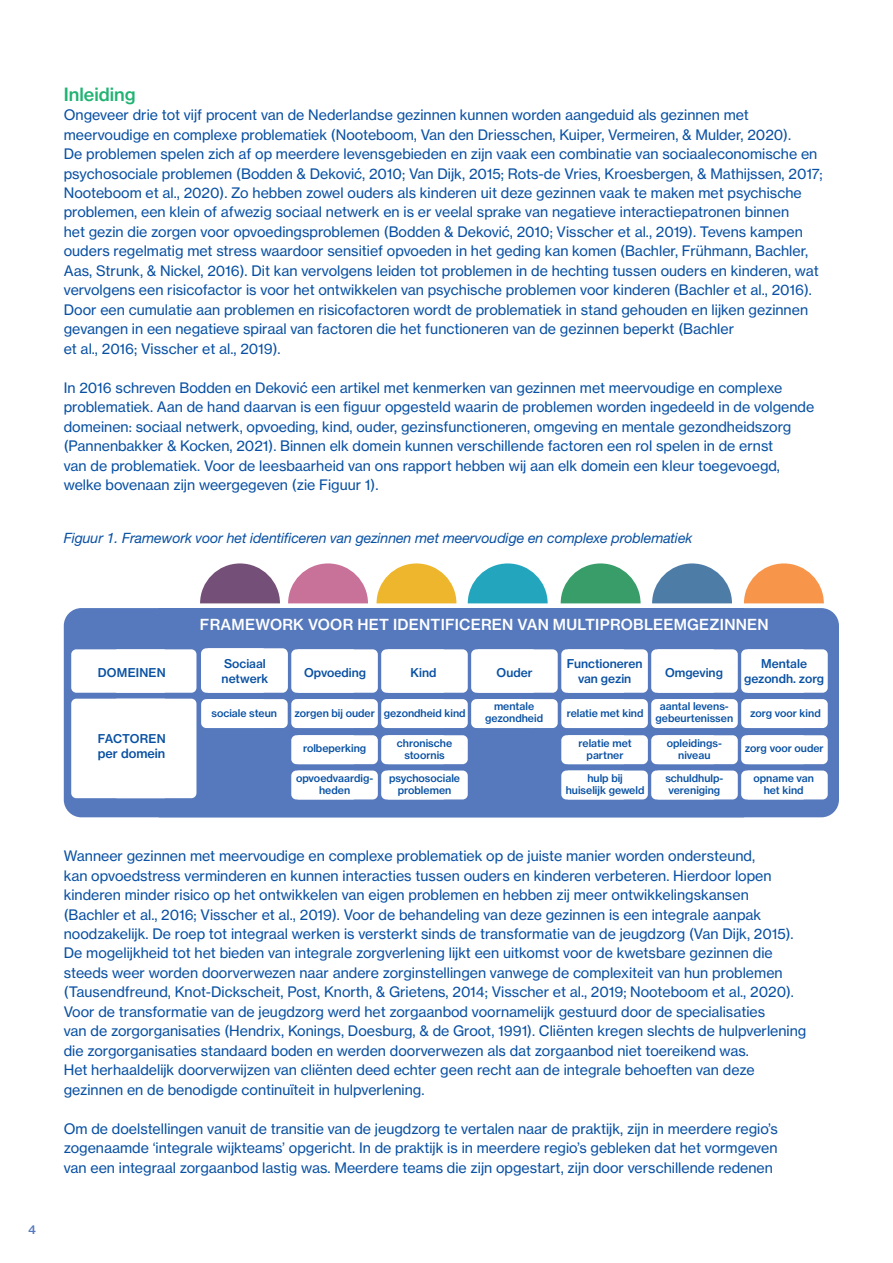
<style>
.page{position:relative;width:893px;height:1263px;background:#fff}
.page>*{position:absolute;margin:0;border:0;box-sizing:border-box;transform-origin:0 0}
.t1{font:18px "N Haas Grotesk TX Pro 65 Md";color:#20b372}
.t2{font:15px "N Haas Grotesk TX Pro 65 Md";letter-spacing:.015em;color:#fff}
.t3{font:14.25px/19.5px "N Haas Grotesk TX Pro 55 Rg";color:#0850a3}
.t4{font:italic 14.25px "Helvetica Neue";letter-spacing:-.01em;color:#0850a3}
.t5{font:12.6px "N Haas Grotesk TX Pro 65 Md";color:#0850a3}
.t6{font:12px/15px "N Haas Grotesk TX Pro 65 Md";color:#0850a3;text-align:center}
.t7{font:12px "N Haas Grotesk TX Pro 65 Md";color:#5679bd}
.t8{font:10.5px/12px "N Haas Grotesk TX Pro 65 Md";color:#0850a3;text-align:center}
</style>
<div class="page">
<div style="left:64px;top:608px;width:95px;height:209px;background:#5679bd"></div>
<div style="left:159px;top:608px;width:680px;height:209px;background:#5679bd"></div>
<svg style="left:200px;top:563px;width:80px;height:40px"></svg>
<svg style="left:288px;top:563px;width:80px;height:40px"></svg>
<svg style="left:377px;top:563px;width:79px;height:40px"></svg>
<svg style="left:468px;top:563px;width:80px;height:40px"></svg>
<svg style="left:561px;top:563px;width:80px;height:40px"></svg>
<svg style="left:652px;top:563px;width:80px;height:40px"></svg>
<svg style="left:744px;top:563px;width:80px;height:40px"></svg>
<svg style="left:71px;top:648px;width:757px;height:45px"></svg>
<svg style="left:71px;top:699px;width:757px;height:100px"></svg>
<p class="t1" style="left:64px;top:83px;width:73px">Inleiding</p>
<p class="t3" style="left:64px;top:105px;width:760px">Ongeveer drie tot vijf procent van de Nederlandse gezinnen kunnen worden aangeduid als gezinnen met meervoudige en complexe problematiek (Nooteboom, Van den Driesschen, Kuiper, Vermeiren, &amp; Mulder, 2020).<br>De problemen spelen zich af op meerdere levensgebieden en zijn vaak een combinatie van sociaaleconomische en psychosociale problemen (Bodden &amp; Deković, 2010; Van Dijk, 2015; Rots-de Vries, Kroesbergen, &amp; Mathijssen, 2017; Nooteboom et al., 2020). Zo hebben zowel ouders als kinderen uit deze gezinnen vaak te maken met psychische problemen, een klein of afwezig sociaal netwerk en is er veelal sprake van negatieve interactiepatronen binnen<br>het gezin die zorgen voor opvoedingsproblemen (Bodden &amp; Deković, 2010; Visscher et al., 2019). Tevens kampen ouders regelmatig met stress waardoor sensitief opvoeden in het geding kan komen (Bachler, Frühmann, Bachler, Aas, Strunk, &amp; Nickel, 2016). Dit kan vervolgens leiden tot problemen in de hechting tussen ouders en kinderen, wat vervolgens een risicofactor is voor het ontwikkelen van psychische problemen voor kinderen (Bachler et al., 2016).<br>Door een cumulatie aan problemen en risicofactoren wordt de problematiek in stand gehouden en lijken gezinnen gevangen in een negatieve spiraal van factoren die het functioneren van de gezinnen beperkt (Bachler<br>et al., 2016; Visscher et al., 2019).</p>
<p class="t3" style="left:64px;top:378px;width:752px">In 2016 schreven Bodden en Deković een artikel met kenmerken van gezinnen met meervoudige en complexe problematiek. Aan de hand daarvan is een figuur opgesteld waarin de problemen worden ingedeeld in de volgende domeinen: sociaal netwerk, opvoeding, kind, ouder, gezinsfunctioneren, omgeving en mentale gezondheidszorg (Pannenbakker &amp; Kocken, 2021). Binnen elk domein kunnen verschillende factoren een rol spelen in de ernst<br>van de problematiek. Voor de leesbaarheid van ons rapport hebben wij aan elk domein een kleur toegevoegd, welke bovenaan zijn weergegeven (zie Figuur 1).</p>
<p class="t4" style="left:64px;top:529px;width:630px">Figuur 1. Framework voor het identificeren van gezinnen met meervoudige en complexe problematiek</p>
<p class="t7" style="left:28px;top:1222px;width:9px">4</p>
<p class="t6" style="left:98px;top:665px;width:69px">DOMEINEN</p>
<p class="t6" style="left:98px;top:731px;width:69px">FACTOREN</p>
<p class="t5" style="left:98px;top:745px;width:69px">per domein</p>
<p class="t2" style="left:200px;top:615px;width:570px">FRAMEWORK VOOR HET IDENTIFICEREN VAN MULTIPROBLEEMGEZINNEN</p>
<p class="t6" style="left:222px;top:656px;width:48px;text-align:left">Sociaal netwerk</p>
<p class="t6" style="left:567px;top:656px;width:77px">Functioneren van gezin</p>
<p class="t6" style="left:665px;top:665px;width:59px">Omgeving</p>
<p class="t6" style="left:744px;top:656px;width:82px">Mentale gezondh. zorg</p>
<p class="t8" style="left:211px;top:707px;width:67px">sociale steun</p>
<p class="t8" style="left:294px;top:707px;width:173px">zorgen bij ouder gezondheid kind</p>
<p class="t8" style="left:567px;top:707px;width:78px">relatie met kind</p>
<p class="t8" style="left:750px;top:707px;width:72px">zorg voor kind</p>
<p class="t6" style="left:304px;top:665px;width:63px">Opvoeding</p>
<p class="t6" style="left:411px;top:665px;width:27px">Kind</p>
<p class="t6" style="left:497px;top:665px;width:37px">Ouder</p>
<p class="t8" style="left:485px;top:700px;width:59px">mentale gezondheid</p>
<p class="t8" style="left:655px;top:700px;width:79px">aantal levens&shy;gebeurtenissen</p>
<p class="t8" style="left:303px;top:742px;width:65px">rolbeperking</p>
<p class="t8" style="left:397px;top:737px;width:57px">chronische stoornis</p>
<p class="t8" style="left:579px;top:737px;width:55px">relatie met partner</p>
<p class="t8" style="left:667px;top:737px;width:57px">opleidings&shy;niveau</p>
<p class="t8" style="left:745px;top:742px;width:80px">zorg voor ouder</p>
<p class="t8" style="left:389px;top:772px;width:73px">psychosociale problemen</p>
<p class="t8" style="left:296px;top:772px;width:79px">opvoedvaardig&shy;heden</p>
<p class="t8" style="left:566px;top:772px;width:80px">hulp bij<br>huiselijk geweld</p>
<p class="t8" style="left:665px;top:772px;width:60px;text-align:left">schuldhulp&shy;vereniging</p>
<p class="t8" style="left:753px;top:772px;width:62px">opname van het kind</p>
<p class="t3" style="left:64px;top:846px;width:744px">Wanneer gezinnen met meervoudige en complexe problematiek op de juiste manier worden ondersteund,<br>kan opvoedstress verminderen en kunnen interacties tussen ouders en kinderen verbeteren. Hierdoor lopen kinderen minder risico op het ontwikkelen van eigen problemen en hebben zij meer ontwikkelingskansen (Bachler et al., 2016; Visscher et al., 2019). Voor de behandeling van deze gezinnen is een integrale aanpak noodzakelijk. De roep tot integraal werken is versterkt sinds de transformatie van de jeugdzorg (Van Dijk, 2015).<br>De mogelijkheid tot het bieden van integrale zorgverlening lijkt een uitkomst voor de kwetsbare gezinnen die steeds weer worden doorverwezen naar andere zorginstellingen vanwege de complexiteit van hun problemen (Tausendfreund, Knot-Dickscheit, Post, Knorth, &amp; Grietens, 2014; Visscher et al., 2019; Nooteboom et al., 2020).<br>Voor de transformatie van de jeugdzorg werd het zorgaanbod voornamelijk gestuurd door de specialisaties<br>van de zorgorganisaties (Hendrix, Konings, Doesburg, &amp; de Groot, 1991). Cliënten kregen slechts de hulpverlening die zorgorganisaties standaard boden en werden doorverwezen als dat zorgaanbod niet toereikend was.<br>Het herhaaldelijk doorverwijzen van cliënten deed echter geen recht aan de integrale behoeften van deze gezinnen en de benodigde continuïteit in hulpverlening.</p>
<p class="t3" style="left:64px;top:1119px;width:715px;text-align:justify">Om de doelstellingen vanuit de transitie van de jeugdzorg te vertalen naar de praktijk, zijn in meerdere regio’s zogenaamde ‘integrale wijkteams’ opgericht. In de praktijk is in meerdere regio’s gebleken dat het vormgeven van een integraal zorgaanbod lastig was. Meerdere teams die zijn opgestart, zijn door verschillende redenen</p>
</div>
